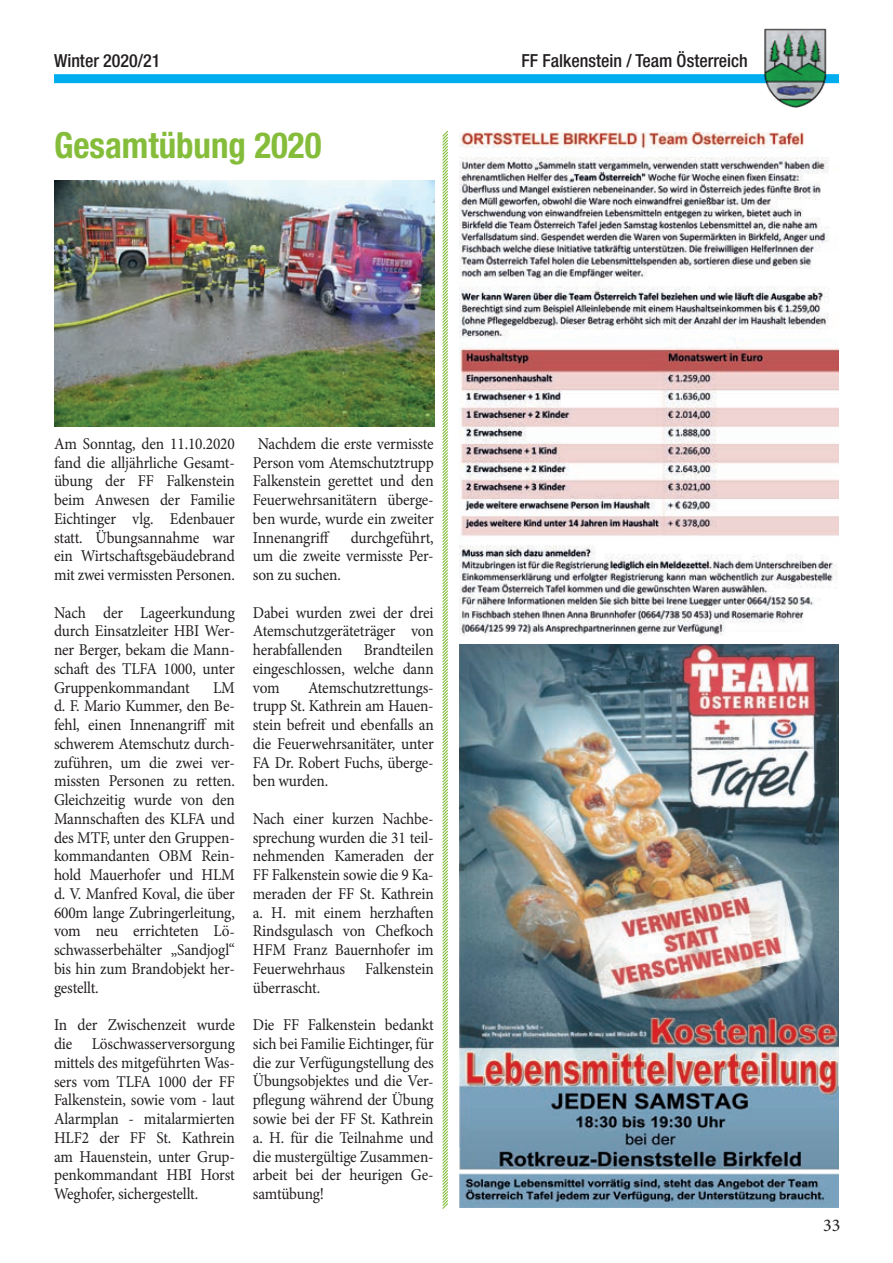
<style>
.page{position:relative;width:893px;height:1263px;background:#fff}
.page>*{position:absolute;margin:0;border:0;box-sizing:border-box;transform-origin:0 0}
.t1{font:700 condensed 36px "Helvetica Neue LT Std";color:#85bd3b}
.t2{font:500 condensed 18px "Helvetica Neue LT Std";color:#231f20}
.t3{font:18px "Minion Pro";color:#231f20}
.t4{font:16.5px/18.8px "Minion Pro";letter-spacing:-.01em;color:#231f20;text-align:justify;scale:.93 1}
</style>
<div class="page">
<div style="left:54px;top:74px;width:785px;height:9px;background:#00aeef"></div>
<img style="left:763px;top:28px;width:65px;height:80px">
<img style="left:54px;top:181px;width:380px;height:245px">
<svg style="left:442px;top:130px;width:7px;height:1079px"></svg>
<img style="left:459px;top:133px;width:380px;height:503px">
<img style="left:459px;top:644px;width:380px;height:564px">
<p class="t2" style="left:54px;top:50px;width:108px">Winter 2020/21</p>
<h1 class="t1" style="left:54px;top:123px;width:269px">Gesamtübung 2020</h1>
<p class="t2" style="left:521px;top:50px;width:228px">FF Falkenstein / Team Österreich</p>
<p class="t4" style="left:54px;top:434px;width:196px">Am Sonntag, den 11.10.2020 fand die alljährliche Gesamt&shy;übung der FF Falkenstein beim Anwesen der Familie Eichtinger vlg. Edenbauer statt. Übungsannahme war ein Wirtschaftsgebäudebrand mit zwei vermissten Personen.</p>
<p class="t4" style="left:54px;top:603px;width:196px">Nach der Lageerkundung durch Einsatzleiter HBI Wer&shy;ner Berger, bekam die Mann&shy;schaft des TLFA 1000, unter Gruppenkommandant</p>
<p class="t4" style="left:54px;top:678px;width:196px;text-indent:159px">LM d. F. Mario Kummer, den Be&shy;fehl, einen Innenangriff mit schwerem Atemschutz durch&shy;zuführen, um die zwei ver&shy;missten Personen zu retten.<br>Gleichzeitig wurde von den Mannschaften des KLFA und des MTF, unter den Gruppen&shy;kommandanten OBM Rein&shy;hold Mauerhofer und HLM d. V. Manfred Koval, die über 600m lange Zubringerleitung, vom neu errichteten Lö&shy;schwasserbehälter „Sandjogl“ bis hin zum Brandobjekt her&shy;gestellt.</p>
<p class="t4" style="left:54px;top:1016px;width:196px">In der Zwischenzeit wurde die Löschwasserversorgung mittels des mitgeführten Was&shy;sers vom TLFA 1000 der FF Falkenstein, sowie vom - laut Alarmplan - mitalarmierten HLF2 der FF St. Kathrein am Hauenstein, unter Grup&shy;penkommandant HBI Horst Weghofer, sichergestellt.</p>
<p class="t4" style="left:253px;top:434px;width:196px">Nachdem die erste vermisste Person vom Atemschutztrupp Falkenstein gerettet und den Feuerwehrsanitätern überge&shy;ben wurde, wurde ein zweiter Innenangriff</p>
<p class="t4" style="left:253px;top:528px;width:196px;text-indent:98px">durchgeführt, um die zweite vermisste Per&shy;son zu suchen.</p>
<p class="t4" style="left:253px;top:603px;width:196px">Dabei wurden zwei der drei Atemschutzgeräteträger von herabfallenden</p>
<p class="t4" style="left:253px;top:641px;width:196px;text-indent:111px">Brandteilen eingeschlossen, welche dann vom</p>
<p class="t4" style="left:253px;top:678px;width:196px;text-indent:55px">Atemschutzrettungs&shy;trupp St. Kathrein am Hauen&shy;stein befreit und ebenfalls an die Feuerwehrsanitäter, unter FA Dr. Robert Fuchs, überge&shy;ben wurden.</p>
<p class="t4" style="left:253px;top:809px;width:196px">Nach einer kurzen Nachbe&shy;sprechung wurden die 31 teil&shy;nehmenden Kameraden der FF Falkenstein sowie die 9 Ka&shy;meraden der FF St. Kathrein a. H. mit einem herzhaften Rindsgulasch von Chefkoch HFM Franz Bauernhofer im Feuerwehrhaus Falkenstein überrascht.</p>
<p class="t4" style="left:253px;top:1016px;width:196px">Die FF Falkenstein bedankt sich bei Familie Eichtinger, für die zur Verfügungstellung des Übungsobjektes und die Ver&shy;pflegung während der Übung sowie bei der FF St. Kathrein a. H. für die Teilnahme und die mustergültige Zusammen&shy;arbeit bei der heurigen Ge&shy;samtübung!</p>
<p class="t3" style="left:823px;top:1213px;width:19px">33</p>
</div>
